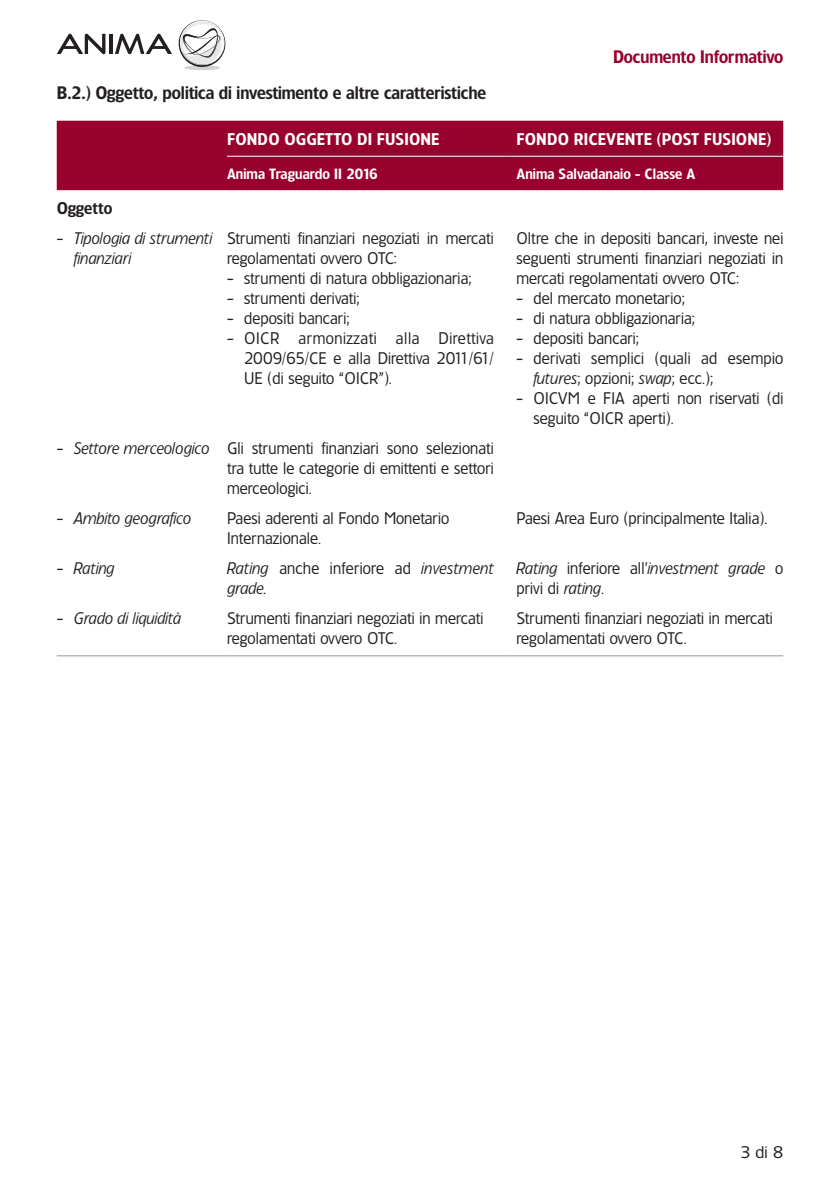
<style>
.page{position:relative;width:840px;height:1191px;background:#fff}
.page>*{position:absolute;margin:0;border:0;box-sizing:border-box;transform-origin:0 0}
.t1{font:600 17px "TF Forever";color:#231f20}
.t2{font:600 17px "TF Forever";color:#98012d}
.t3{font:16px/20px "TF Forever";letter-spacing:.01em;color:#231f20}
.t4{font:italic 16px/20px "TF Forever";letter-spacing:.01em;color:#231f20}
.t5{font:600 16px "TF Forever";letter-spacing:.01em;color:#fff}
.t6{font:600 16px "TF Forever";color:#231f20}
.t7{font:16px "TF Forever";letter-spacing:.01em;color:#231f20;scale:1.1 1}
.t8{font:600 14px "TF Forever";letter-spacing:.01em;color:#fff}
.s1{font-style:italic}
.s2{font-style:normal}
</style>
<div class="page">
<svg style="left:57px;top:34px;width:48px;height:20px"></svg>
<hr style="left:109px;top:34px;width:3px;height:20px;background:#231f20">
<div style="left:184px;top:65px;width:36px;height:5px;background:#d1d2d4;border-radius:50%"></div>
<svg style="left:115px;top:20px;width:110px;height:49px"></svg>
<div style="left:57px;top:121px;width:725px;height:69px;background:#98012d"></div>
<hr style="left:227px;top:156px;width:278px;height:1px;background:#fff">
<hr style="left:505px;top:156px;width:277px;height:1px;background:#fff">
<hr style="left:57px;top:655px;width:170px;height:1px;background:#939598">
<hr style="left:227px;top:655px;width:278px;height:1px;background:#939598">
<hr style="left:505px;top:655px;width:277px;height:1px;background:#939598">
<p class="t2" style="left:612px;top:46px;width:172px">Documento Informativo</p>
<p class="t1" style="left:57px;top:82px;width:430px">B.2.) Oggetto, politica di investimento e altre caratteristiche</p>
<p class="t5" style="left:227px;top:129px;width:214px">FONDO OGGETTO DI FUSIONE</p>
<p class="t5" style="left:516px;top:129px;width:256px">FONDO RICEVENTE (POST FUSIONE)</p>
<p class="t8" style="left:227px;top:165px;width:152px">Anima Traguardo II 2016</p>
<p class="t8" style="left:516px;top:165px;width:180px">Anima Salvadanaio - Classe A</p>
<p class="t6" style="left:57px;top:199px;width:57px">Oggetto</p>
<p class="t4" style="left:74px;top:228px;width:140px;text-indent:-17px">- Tipologia di strumenti finanziari</p>
<p class="t3" style="left:516px;top:228px;width:268px;text-align:justify">Oltre che in depositi bancari, investe nei seguenti strumenti finanziari negoziati in mercati regolamentati ovvero OTC:</p>
<p class="t3" style="left:516px;top:288px;width:170px">- del mercato monetario;</p>
<p class="t3" style="left:516px;top:308px;width:180px">- di natura obbligazionaria;</p>
<p class="t3" style="left:516px;top:328px;width:124px">- depositi bancari;</p>
<p class="t3" style="left:533px;top:348px;width:251px;text-indent:-17px">- derivati semplici (quali ad esempio <span class="s1">futures</span>; opzioni; <span class="s1">swap</span>; ecc.);</p>
<p class="t3" style="left:533px;top:388px;width:251px;text-indent:-17px">- OICVM e FIA aperti non riservati (di seguito “OICR aperti).</p>
<p class="t3" style="left:227px;top:228px;width:268px">Strumenti finanziari negoziati in mercati regolamentati ovvero OTC:</p>
<p class="t3" style="left:227px;top:268px;width:246px">- strumenti di natura obbligazionaria;</p>
<p class="t3" style="left:227px;top:288px;width:134px">- strumenti derivati;</p>
<p class="t3" style="left:227px;top:308px;width:124px">- depositi bancari;</p>
<p class="t3" style="left:244px;top:328px;width:251px;text-align:justify;text-indent:-17px">- OICR armonizzati alla Direttiva 2009/65/CE e alla Direttiva 2011/61/ UE (di seguito “OICR”).</p>
<p class="t4" style="left:57px;top:438px;width:154px">- Settore merceologico</p>
<p class="t4" style="left:57px;top:508px;width:136px">- Ambito geografico</p>
<p class="t4" style="left:57px;top:558px;width:59px">- Rating</p>
<p class="t4" style="left:57px;top:608px;width:126px">- Grado di liquidità</p>
<p class="t3" style="left:227px;top:438px;width:268px;text-align:justify">Gli strumenti finanziari sono selezionati tra tutte le categorie di emittenti e settori merceologici.</p>
<p class="t3" style="left:227px;top:508px;width:223px">Paesi aderenti al Fondo Monetario<br>Internazionale.</p>
<p class="t4" style="left:227px;top:558px;width:268px">Rating <span class="s2">anche inferiore ad</span> investment grade.</p>
<p class="t3" style="left:227px;top:608px;width:258px">Strumenti finanziari negoziati in mercati regolamentati ovvero OTC.</p>
<p class="t3" style="left:516px;top:508px;width:252px">Paesi Area Euro (principalmente Italia).</p>
<p class="t4" style="left:516px;top:558px;width:268px">Rating <span class="s2">inferiore all’</span>investment grade <span class="s2">o privi di</span> rating<span class="s2">.</span></p>
<p class="t3" style="left:516px;top:608px;width:258px">Strumenti finanziari negoziati in mercati regolamentati ovvero OTC.</p>
<p class="t7" style="left:739px;top:1143px;width:41px">3 di 8</p>
</div>
